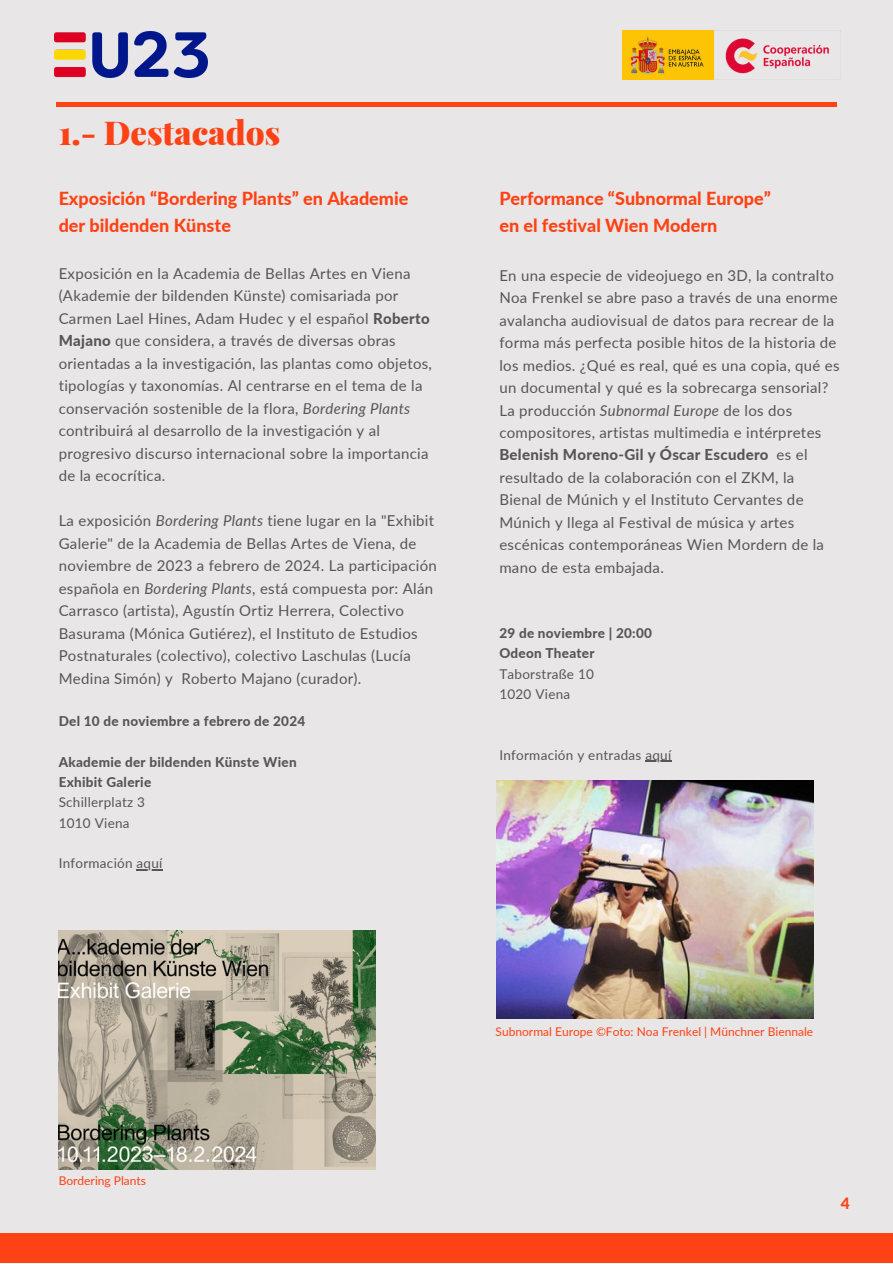
<style>
.page{position:relative;width:893px;height:1264px;background:#fff}
.page>*{position:absolute;margin:0;border:0;box-sizing:border-box;transform-origin:0 0}
.t1{font:900 33px "Playfair Display";color:#ff4215}
.t2{font:800 18px/27px "Lato";color:#ff4215}
.t3{font:800 15.6px "Lato";color:#ff4215}
.t4{font:15px/22.5px "Lato";letter-spacing:.02em;color:#565656}
.t5{font:800 13.5px "Lato";letter-spacing:.02em;color:#565656}
.t6{font:13.5px "Lato";letter-spacing:.02em;color:#565656}
.t7{font:12px "Lato";color:#ff4215}
.s1{font-weight:800}
.s2{font-style:italic}
</style>
<div class="page">
<div style="left:0;top:0;width:892px;height:1262px;background:#e8e6e6"></div>
<div style="left:0;top:1233px;width:892px;height:29px;background:#ff4215"></div>
<hr style="left:56px;top:102px;width:780px;height:4px;background:#ff4215">
<img style="left:622px;top:30px;width:207px;height:50px">
<img style="left:55px;top:32px;width:153px;height:46px">
<img style="left:59px;top:930px;width:317px;height:239px">
<svg style="left:137px;top:869px;width:26px;height:1px"></svg>
<hr style="left:645px;top:760px;width:26px;height:2px;background:#565656">
<img style="left:496px;top:780px;width:317px;height:238px">
<p class="t1" style="left:59px;top:110px;width:223px">1.- Destacados</p>
<p class="t2" style="left:59px;top:184px;width:351px">Exposición “Bordering Plants” en Akademie der bildenden Künste</p>
<p class="t4" style="left:59px;top:262px;width:375px">Exposición en la Academia de Bellas Artes en Viena (Akademie der bildenden Künste) comisariada por Carmen Lael Hines, Adam Hudec y el español <span class="s1">Roberto Majano</span> que considera, a través de diversas obras orientadas a la investigación, las plantas como objetos, tipologías y taxonomías. Al centrarse en el tema de la conservación sostenible de la flora, <span class="s2">Bordering Plants </span>contribuirá al desarrollo de la investigación y al progresivo discurso internacional sobre la importancia de la ecocrítica.</p>
<p class="t4" style="left:59px;top:509px;width:379px">La exposición <span class="s2">Bordering Plants</span> tiene lugar en la "Exhibit Galerie" de la Academia de Bellas Artes de Viena, de noviembre de 2023 a febrero de 2024. La participación española en <span class="s2">Bordering Plants</span>, está compuesta por: Alán Carrasco (artista), Agustín Ortiz Herrera, Colectivo Basurama (Mónica Gutiérez), el Instituto de Estudios Postnaturales (colectivo), colectivo Laschulas (Lucía Medina Simón) y Roberto Majano (curador).</p>
<p class="t5" style="left:59px;top:713px;width:248px">Del 10 de noviembre a febrero de 2024</p>
<p class="t5" style="left:59px;top:753px;width:239px">Akademie der bildenden Künste Wien</p>
<p class="t5" style="left:59px;top:773px;width:94px">Exhibit Galerie</p>
<p class="t6" style="left:59px;top:794px;width:88px">Schillerplatz 3</p>
<p class="t6" style="left:59px;top:814px;width:72px">1010 Viena</p>
<p class="t6" style="left:59px;top:854px;width:105px">Información aquí</p>
<p class="t2" style="left:499px;top:184px;width:273px">Performance “Subnormal Europe” en el festival Wien Modern</p>
<p class="t4" style="left:499px;top:263px;width:342px">En una especie de videojuego en 3D, la contralto Noa Frenkel se abre paso a través de una enorme avalancha audiovisual de datos para recrear de la forma más perfecta posible hitos de la historia de los medios. ¿Qué es real, qué es una copia, qué es un documental y qué es la sobrecarga sensorial?<br>La producción <span class="s2">Subnormal Europe</span> de los dos compositores, artistas multimedia e intérpretes <span class="s1">Belenish Moreno-Gil y Óscar Escudero</span> es el resultado de la colaboración con el ZKM, la Bienal de Múnich y el Instituto Cervantes de Múnich y llega al Festival de música y artes escénicas contemporáneas Wien Mordern de la mano de esta embajada.</p>
<p class="t5" style="left:499px;top:625px;width:154px">29 de noviembre | 20:00</p>
<p class="t5" style="left:499px;top:645px;width:97px">Odeon Theater</p>
<p class="t6" style="left:499px;top:665px;width:96px">Taborstraße 10</p>
<p class="t6" style="left:499px;top:685px;width:72px">1020 Viena</p>
<p class="t6" style="left:499px;top:746px;width:173px">Información y entradas aquí</p>
<p class="t7" style="left:59px;top:1172px;width:89px">Bordering Plants</p>
<p class="t7" style="left:495px;top:1023px;width:319px">Subnormal Europe ©Foto: Noa Frenkel | Münchner Biennale</p>
<p class="t3" style="left:840px;top:1193px;width:11px">4</p>
</div>
